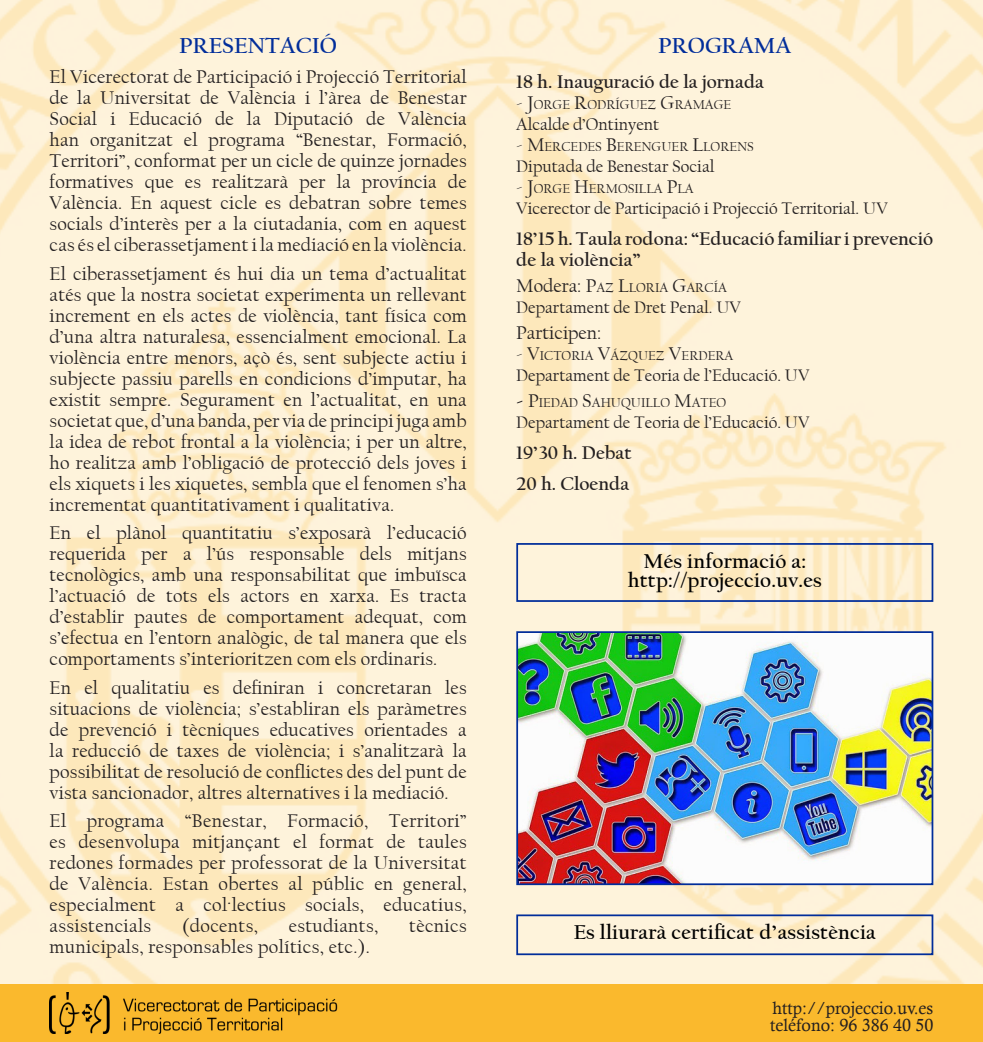
<style>
.page{position:relative;width:983px;height:1042px;background:#fff}
.page>*{position:absolute;margin:0;border:0;box-sizing:border-box;transform-origin:0 0}
.t1{font:700 22.75px "Californian FB";color:#012d9a}
.t2{font:700 21px "Californian FB";letter-spacing:.01em;color:#000}
.t3{font:19.25px/21px "Californian FB";letter-spacing:.01em;color:#231f20;text-align:justify}
.t4{font:700 19.25px/21px "Californian FB";color:#231f20}
.t5{font:17.5px "Californian FB";color:#231f20}
.t6{font:17.5px "Calisto";color:#231f20}
.t7{font:13.47px "Californian FB";color:#231f20}
.s1{font-size:19.25px}
.s2{font-weight:700;font-size:19.25px}
</style>
<div class="page">
<img style="left:0;top:0;width:982px;height:984px">
<div style="left:0;top:984px;width:982px;height:58px;background:#fab92d"></div>
<div style="left:516px;top:914px;width:417px;height:41px;border:2px solid #012d9a"></div>
<img style="left:50px;top:992px;width:288px;height:41px">
<img style="left:519px;top:634px;width:411px;height:248px">
<div style="left:516px;top:631px;width:417px;height:254px;border:2px solid #012d9a"></div>
<div style="left:516px;top:543px;width:417px;height:59px;border:2px solid #012d9a"></div>
<p class="t1" style="left:179px;top:32px;width:159px">PRESENTACIÓ</p>
<p class="t3" style="left:50px;top:67px;width:418px">El Vicerectorat de Participació i Projecció Territorial de la Universitat de València i l’àrea de Benestar Social i Educació de la Diputació de València han organitzat el programa “Benestar, Formació, Territori”, conformat per un cicle de quinze jornades formatives que es realitzarà per la província de València. En aquest cicle es debatran sobre temes socials d’interès per a la ciutadania, com en aquest cas és el ciberassetjament i la mediació en la violència.</p>
<p class="t3" style="left:50px;top:263px;width:418px">El ciberassetjament és hui dia un tema d’actualitat atés que la nostra societat experimenta un rellevant increment en els actes de violència, tant física com d’una altra naturalesa, essencialment emocional. La violència entre menors, açò és, sent subjecte actiu i subjecte passiu parells en condicions d’imputar, ha existit sempre. Segurament en l’actualitat, en una societat que, d’una banda, per via de principi juga amb la idea de rebot frontal a la violència; i per un altre, ho realitza amb l’obligació de protecció dels joves i els xiquets i les xiquetes, sembla que el fenomen s’ha incrementat quantitativament i qualitativa.</p>
<p class="t3" style="left:50px;top:523px;width:418px">En el plànol quantitatiu s’exposarà l’educació requerida per a l’ús responsable dels mitjans tecnològics, amb una responsabilitat que imbuïsca l’actuació de tots els actors en xarxa. Es tracta d’establir pautes de comportament adequat, com s’efectua en l’entorn analògic, de tal manera que els comportaments s’interioritzen com els ordinaris.</p>
<p class="t3" style="left:50px;top:677px;width:418px">En el qualitatiu es definiran i concretaran les situacions de violència; s’establiran els paràmetres de prevenció i tècniques educatives orientades a la reducció de taxes de violència; i s’analitzarà la possibilitat de resolució de conflictes des del punt de vista sancionador, altres alternatives i la mediació.</p>
<p class="t3" style="left:50px;top:811px;width:418px">El programa “Benestar, Formació, Territori” es desenvolupa mitjançant el format de taules redones formades per professorat de la Universitat de València. Estan obertes al públic en general, especialment a col·lectius socials, educatius, assistencials</p>
<p class="t3" style="left:182px;top:916px;width:77px">(docents,</p>
<p class="t3" style="left:289px;top:916px;width:91px">estudiants,</p>
<p class="t3" style="left:409px;top:916px;width:59px">tècnics</p>
<p class="t3" style="left:50px;top:937px;width:321px">municipals, responsables polítics, etc.).</p>
<p class="t1" style="left:658px;top:32px;width:135px">PROGRAMA</p>
<p class="t4" style="left:516px;top:72px;width:249px">18 h. Inauguració de la jornada</p>
<p class="t7" style="left:516px;top:98px;width:179px"><span class="s1">- J</span>ORGE <span class="s1">R</span>ODRÍGUEZ <span class="s1">G</span>RAMA</p>
<p class="t7" style="left:713px;top:98px;width:19px">GE</p>
<p class="t5" style="left:516px;top:115px;width:144px">Alcalde d’Ontinyent</p>
<p class="t7" style="left:516px;top:140px;width:238px"><span class="s1">- M</span>ERCEDES <span class="s1">B</span>ERENGUER <span class="s1">L</span>LORENS</p>
<p class="t5" style="left:516px;top:157px;width:199px">Diputada de Benestar Social</p>
<p class="t7" style="left:516px;top:182px;width:100px"><span class="s1">- J</span>ORGE <span class="s1">H</span>ERMOS</p>
<p class="t7" style="left:634px;top:182px;width:60px">ILLA <span class="s1">P</span>LA</p>
<p class="t5" style="left:516px;top:199px;width:373px">Vicerector de Participació i Projecció Territorial. UV</p>
<p class="t4" style="left:516px;top:229px;width:418px">18’15 h. Taula rodona: “Educació familiar i prevenció de la violència”</p>
<p class="t7" style="left:516px;top:280px;width:212px"><span class="s1">Modera:</span> <span class="s1">P</span>AZ <span class="s1">L</span>LORIA <span class="s1">G</span>ARCÍA</p>
<p class="t5" style="left:516px;top:298px;width:226px">Departament de Dret Penal. UV</p>
<p class="t3" style="left:516px;top:323px;width:86px">Participen:</p>
<p class="t7" style="left:516px;top:348px;width:218px"><span class="s1">- V</span>ICTORIA <span class="s1">V</span>ÁZQUEZ <span class="s1">V</span>ERDERA</p>
<p class="t5" style="left:516px;top:366px;width:295px">Departament de Teoria de l’Educació. UV</p>
<p class="t7" style="left:516px;top:395px;width:210px"><span class="s2">-</span> <span class="s1">P</span>IEDAD <span class="s1">S</span>AHUQUILLO <span class="s1">M</span>ATEO</p>
<p class="t5" style="left:516px;top:413px;width:295px">Departament de Teoria de l’Educació. UV</p>
<p class="t4" style="left:516px;top:442px;width:117px">19’30 h. Debat</p>
<p class="t4" style="left:516px;top:473px;width:114px">20 h. Cloenda</p>
<p class="t2" style="left:643px;top:549px;width:164px">Més informació a:</p>
<p class="t2" style="left:627px;top:568px;width:195px">http://projeccio.uv.es</p>
<p class="t2" style="left:573px;top:920px;width:303px">Es lliurarà certificat d’assistència</p>
<p class="t6" style="left:772px;top:997px;width:162px">http://projeccio.uv.es</p>
<p class="t6" style="left:770px;top:1015px;width:165px">teléfono: 96 386 40 50</p>
</div>
